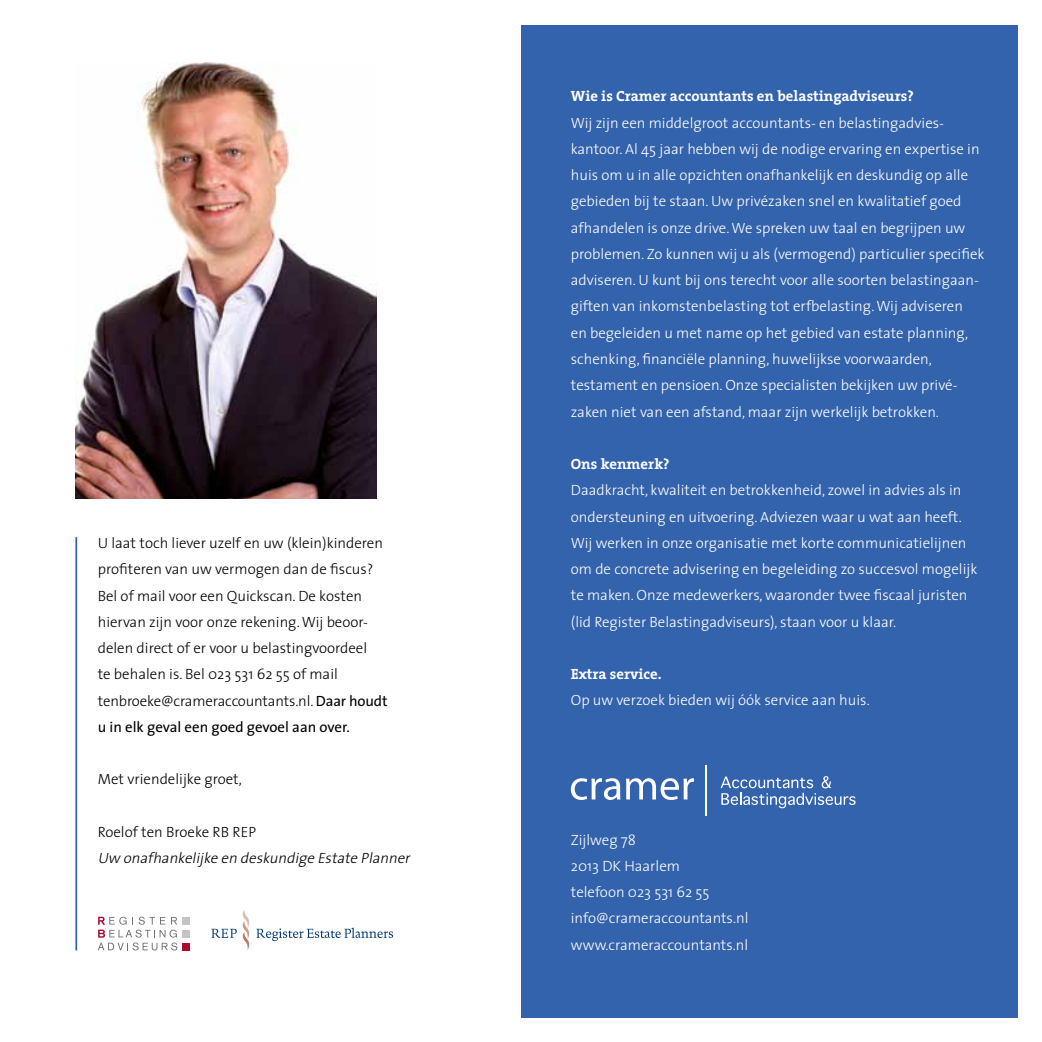
<style>
.page{position:relative;width:1042px;height:1042px;background:#fff}
.page>*{position:absolute;margin:0;border:0;box-sizing:border-box;transform-origin:0 0}
.t1{font:300 14.88px/26.2px "The Sans";color:#fff}
.t2{font:300 14.88px/26.2px "The Sans";color:#000}
.t3{font:700 14.88px "The Serif";color:#fff}
.t4{font:italic 300 14.88px "The Sans";color:#000}
.s1{font-weight:400}
</style>
<div class="page">
<div style="left:521px;top:25px;width:496px;height:992px;background:#3363ac"></div>
<hr style="left:1041px;top:697px;width:1px;height:320px;background:#3363ac">
<hr style="left:75px;top:537px;width:2px;height:413px;background:#3363ac">
<svg style="left:720px;top:776px;width:135px;height:32px"></svg>
<hr style="left:705px;top:765px;width:1px;height:50px;background:#fff">
<svg style="left:571px;top:778px;width:49px;height:22px"></svg>
<svg style="left:626px;top:778px;width:68px;height:22px"></svg>
<svg style="left:98px;top:916px;width:79px;height:34px"></svg>
<div style="left:182px;top:943px;width:8px;height:7px;background:#aa0a2f"></div>
<div style="left:182px;top:930px;width:8px;height:7px;background:#c5c4c4"></div>
<div style="left:182px;top:917px;width:8px;height:7px;background:#c5c4c4"></div>
<svg style="left:211px;top:910px;width:182px;height:40px"></svg>
<img style="left:75px;top:62px;width:301px;height:437px">
<p class="t2" style="left:98px;top:529px;width:291px">U laat toch liever uzelf en uw (klein)kinderen profiteren van uw vermogen dan de fiscus?<br>Bel of mail voor een Quickscan. De kosten hiervan zijn voor onze rekening. Wij beoor&shy;delen direct of er voor u belastingvoordeel<br>te behalen is. Bel 023 531 62 55 of mail tenbroeke@crameraccountants.nl. <span class="s1">Daar houdt u in elk geval een goed gevoel aan over.</span></p>
<p class="t2" style="left:98px;top:766px;width:146px">Met vriendelijke groet,</p>
<p class="t2" style="left:98px;top:818px;width:160px">Roelof ten Broeke RB REP</p>
<p class="t4" style="left:98px;top:846px;width:318px">Uw onafhankelij keen deskundigeEstatePlanner</p>
<p class="t3" style="left:571px;top:84px;width:344px">Wie is Cramer accountants en belastingadviseurs?</p>
<p class="t1" style="left:571px;top:109px;width:415px">Wij zijn een middelgroot accountants- en belastingadvies&shy;kantoor. Al 45 jaar hebben wij de nodige ervaring en expertise in huis om u in alle opzichten onafhankelijk en deskundig op alle gebieden bij te staan. Uw privézaken snel en kwalitatief goed afhandelen is onze drive. We spreken uw taal en begrijpen uw problemen. Zo kunnen wij u als (vermogend) particulier specifiek adviseren. U kunt bij ons terecht voor alle soorten belastingaan&shy;giften van inkomstenbelasting tot erfbelasting. Wij adviseren<br>en begeleiden u met name op het gebied van estate planning, schenking, financiële planning, huwelijkse voorwaarden, testament en pensioen. Onze specialisten bekijken uw privé&shy;zaken niet van een afstand, maar zijn werkelijk betrokken.</p>
<p class="t3" style="left:571px;top:451px;width:100px">Ons kenmerk?</p>
<p class="t1" style="left:571px;top:477px;width:408px">Daadkracht, kwaliteit en betrokkenheid, zowel in advies als in ondersteuning en uitvoering. Adviezen waar u wat aan heeft.<br>Wij werken in onze organisatie met korte communicatielijnen om de concrete advisering en begeleiding zo succesvol mogelijk te maken. Onze medewerkers, waaronder twee fiscaal juristen (lid Register Belastingadviseurs), staan voor u klaar.</p>
<p class="t3" style="left:571px;top:661px;width:92px">Extra service.</p>
<p class="t1" style="left:571px;top:687px;width:300px">Op uw verzoek bieden wij óók service aan huis.</p>
<p class="t1" style="left:571px;top:826px;width:179px">Zijlweg 78<br>2013 DK Haarlem<br>telefoon 023 531 62 55 info@crameraccountants.nl www.crameraccountants.nl</p>
</div>
